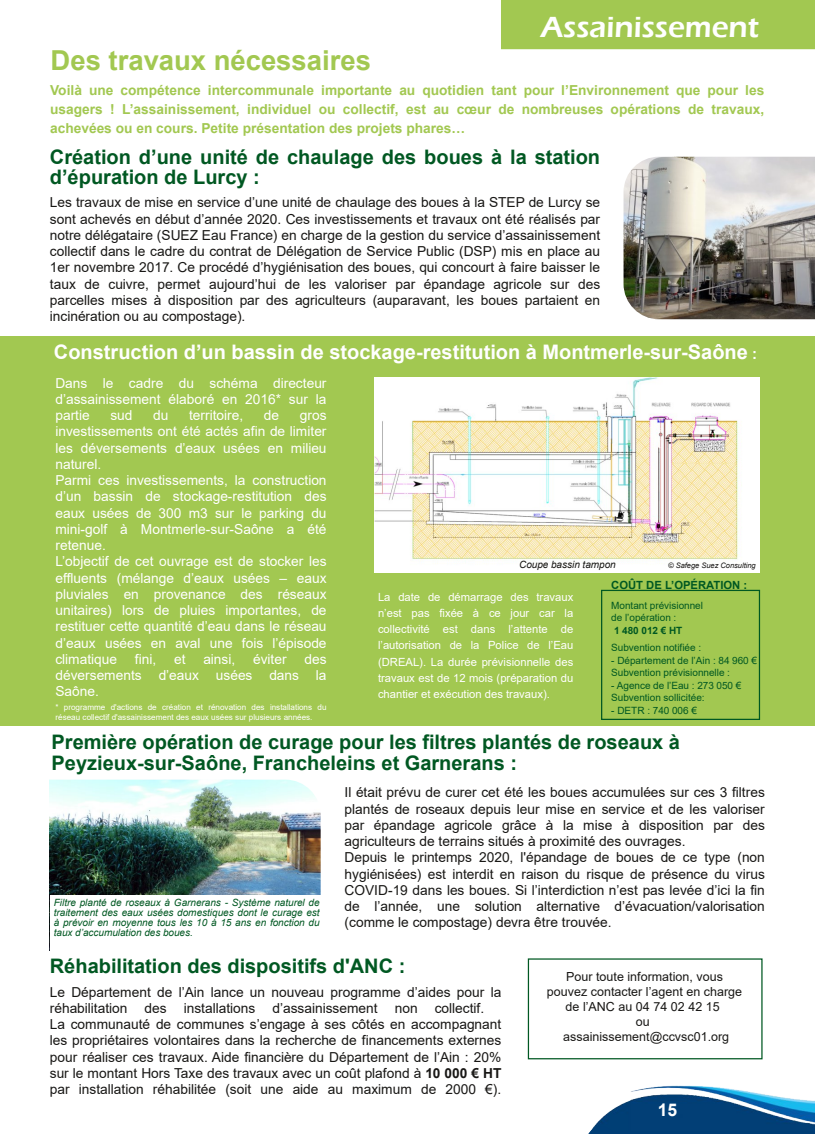
<style>
.page{position:relative;width:815px;height:1134px;background:#fff}
.page>*{position:absolute;margin:0;border:0;box-sizing:border-box;transform-origin:0 0}
.t1{font:600 30px "Eras ITC";color:#fff}
.t2{font:700 27.5px "Arial";color:#a2c851}
.t3{font:700 20px/21.2px "Arial";color:#005822}
.t4{font:700 20px "Arial";color:#fff}
.t5{font:700 17.5px "Arial";color:#fff}
.t6{font:13.75px/16.2px "Arial";color:#181715}
.t7{font:13.75px/16.2px "Arial";color:#fff;text-align:justify}
.t8{font:700 13.75px/18.8px "Arial";color:#a2c851;text-align:justify}
.t9{font:12.5px/15px "Arial";letter-spacing:.005em;color:#181715;text-align:center}
.t10{font:11.25px/16.2px "Arial";color:#fff;text-align:justify}
.t11{font:700 11.25px "Arial";color:#005822}
.t12{font:italic 10px/10px "Arial";letter-spacing:-.005em;color:#005822;text-align:justify}
.t13{font:10px/12.5px "Arial";letter-spacing:-.005em;color:#005822}
.t14{font:italic 10px "Arial";letter-spacing:-.005em;color:#181715}
.t15{font:700 10px "Arial";letter-spacing:-.005em;color:#005822}
.t16{font:8.12px/10px "Arial";color:#fff}
.t17{font:italic 7.5px "Arial";letter-spacing:-.005em;color:#181715}
.s1{font-size:15px}
.s2{font-weight:700}
</style>
<div class="page">
<div style="left:528px;top:958px;width:235px;height:101px;border:1px solid #005822"></div>
<img style="left:50px;top:780px;width:271px;height:115px">
<div style="left:0;top:336px;width:815px;height:389px;background:#a2c851"></div>
<img style="left:375px;top:377px;width:385px;height:195px">
<img style="left:594px;top:1085px;width:221px;height:47px">
<hr style="left:601px;top:1132px;width:214px;height:2px;background:#003e76">
<svg style="left:588px;top:1126px;width:29px;height:8px"></svg>
<div style="left:501px;top:0;width:314px;height:49px;background:#a2c851"></div>
<img style="left:624px;top:157px;width:191px;height:162px">
<div style="left:601px;top:590px;width:159px;height:130px;border:1px solid #005822"></div>
<h2 class="t2" style="left:51px;top:45px;width:322px">Des travaux nécessaires</h2>
<h1 class="t1" style="left:541px;top:10px;width:220px">Assainissement</h1>
<p class="t8" style="left:50px;top:81px;width:716px">Voilà une compétence intercommunale importante au quotidien tant pour l’Environnement que pour les usagers ! L’assainissement, individuel ou collectif, est au cœur de nombreuses opérations de travaux, achevées ou en cours. Petite présentation des projets phares…</p>
<h3 class="t3" style="left:50px;top:147px;width:552px;line-height:20px">Création d’une unité de chaulage des boues à la station d’épuration de Lurcy :</h3>
<p class="t6" style="left:50px;top:194px;width:552px;text-align:justify">Les travaux de mise en service d’une unité de chaulage des boues à la STEP de Lurcy se sont achevés en début d’année 2020. Ces investissements et travaux ont été réalisés par notre délégataire (SUEZ Eau France) en charge de la gestion du service d’assainissement collectif dans le cadre du contrat de Délégation de Service Public (DSP) mis en place au 1er novembre 2017. Ce procédé d’hygiénisation des boues, qui concourt à faire baisser le taux de cuivre, permet aujourd’hui de les valoriser par épandage agricole sur des parcelles mises à disposition par des agriculteurs (auparavant, les boues partaient en incinération ou au compostage).</p>
<h3 class="t4" style="left:54px;top:341px;width:705px">Construction d’un bassin de stockage-restitution à Montmerle-sur-Saône <span class="s1">:</span></h3>
<p class="t7" style="left:55px;top:375px;width:273px">Dans le cadre du schéma directeur d’assainissement élaboré en 2016* sur la partie</p>
<p class="t7" style="left:110px;top:407px;width:24px">sud</p>
<p class="t7" style="left:153px;top:407px;width:17px">du</p>
<p class="t7" style="left:189px;top:407px;width:56px">territoire,</p>
<p class="t7" style="left:264px;top:407px;width:17px">de</p>
<p class="t7" style="left:55px;top:407px;width:273px;text-align:left;text-indent:244px">gros investissements ont été actés afin de limiter les déversements d’eaux usées en milieu naturel.<br>Parmi ces investissements, la construction d’un bassin de stockage-restitution des eaux usées de 300 m3 sur le parking du mini-golf à Montmerle-sur-Saône a été retenue.<br>L’objectif de cet ouvrage est de stocker les effluents (mélange d’eaux usées – eaux pluviales en provenance des réseaux unitaires) lors de pluies importantes, de restituer cette quantité d’eau dans le réseau d’eaux usées en aval une fois l’épisode climatique</p>
<p class="t7" style="left:135px;top:651px;width:23px">fini,</p>
<p class="t7" style="left:174px;top:651px;width:13px">et</p>
<p class="t7" style="left:203px;top:651px;width:33px">ainsi,</p>
<p class="t7" style="left:253px;top:651px;width:35px">éviter</p>
<p class="t7" style="left:55px;top:651px;width:273px;text-indent:249px">des déversements d’eaux usées dans la Saône.</p>
<p class="t16" style="left:55px;top:702px;width:273px">* programme d'actions de création et rénovation des installations du réseau collectif d'assainissement des eaux usées sur plusieurs années.</p>
<p class="t14" style="left:519px;top:559px;width:98px">Coupe bassin tampon</p>
<p class="t17" style="left:668px;top:562px;width:89px">© Safege Suez Consulting</p>
<p class="t10" style="left:378px;top:588px;width:197px">La date de démarrage des travaux n’est pas fixée à ce jour car la collectivité est dans l’attente de l’autorisation de la Police de l’Eau (DREAL). La durée prévisionnelle des travaux est de 12 mois (préparation du chantier et exécution des travaux).</p>
<p class="t11" style="left:611px;top:578px;width:137px">COÛT DE L’OPÉRATION :</p>
<p class="t13" style="left:611px;top:599px;width:93px">Montant prévisionnel de l’opération :</p>
<p class="t15" style="left:614px;top:625px;width:70px">1 480 012 € HT</p>
<p class="t13" style="left:611px;top:641px;width:91px">Subvention notifiée :</p>
<p class="t13" style="left:611px;top:654px;width:147px">- Département de l’Ain : 84 960 €<br>Subvention prévisionnelle :</p>
<p class="t13" style="left:611px;top:679px;width:132px">- Agence de l’Eau : 273 050 €<br>Subvention sollicitée:</p>
<p class="t13" style="left:611px;top:704px;width:87px">- DETR : 740 006 €</p>
<h3 class="t3" style="left:52px;top:731px;width:630px">Première opération de curage pour les filtres plantés de roseaux à<br>Peyzieux-sur-Saône, Francheleins et Garnerans :</h3>
<p class="t6" style="left:345px;top:784px;width:422px">Il était prévu de curer cet été les boues accumulées sur ces 3 filtres plantés de roseaux depuis leur mise en service et de les valoriser par épandage agricole grâce à la mise à disposition par des agriculteurs de terrains situés à proximité des ouvrages.<br>Depuis le printemps 2020, l'épandage de boues de ce type (non hygiénisées) est interdit en raison du risque de présence du virus COVID-19 dans les boues. Si l’interdiction n’est pas levée d’ici la fin de l’année, une solution alternative d’évacuation/valorisation (comme le compostage) devra être trouvée.</p>
<p class="t12" style="left:54px;top:897px;width:267px">Filtre planté de roseaux à Garnerans - Système naturel de traitement des eaux usées domestiques dont le curage est à prévoir en moyenne tous les 10 à 15 ans en fonction du taux d’accumulation des boues.</p>
<h3 class="t3" style="left:50px;top:955px;width:357px">Réhabilitation des dispositifs d'ANC :</h3>
<p class="t6" style="left:50px;top:984px;width:453px">Le Département de l’Ain lance un nouveau programme d’aides pour la réhabilitation des installations d’assainissement non collectif.<br>La communauté de communes s’engage à ses côtés en accompagnant les propriétaires volontaires dans la recherche de financements externes pour réaliser ces travaux. Aide financière du Département de l’Ain : 20% sur le montant Hors Taxe des travaux avec un coût plafond à <span class="s2">10 000 € HT </span>par installation réhabilitée (soit une aide au maximum de 2000 €).</p>
<p class="t9" style="left:547px;top:969px;width:197px">Pour toute information, vous pouvez contacter l’agent en charge de l’ANC au 04 74 02 42 15<br>ou<br>assainissement@ccvsc01.org</p>
<p class="t5" style="left:658px;top:1100px;width:21px">15</p>
</div>
